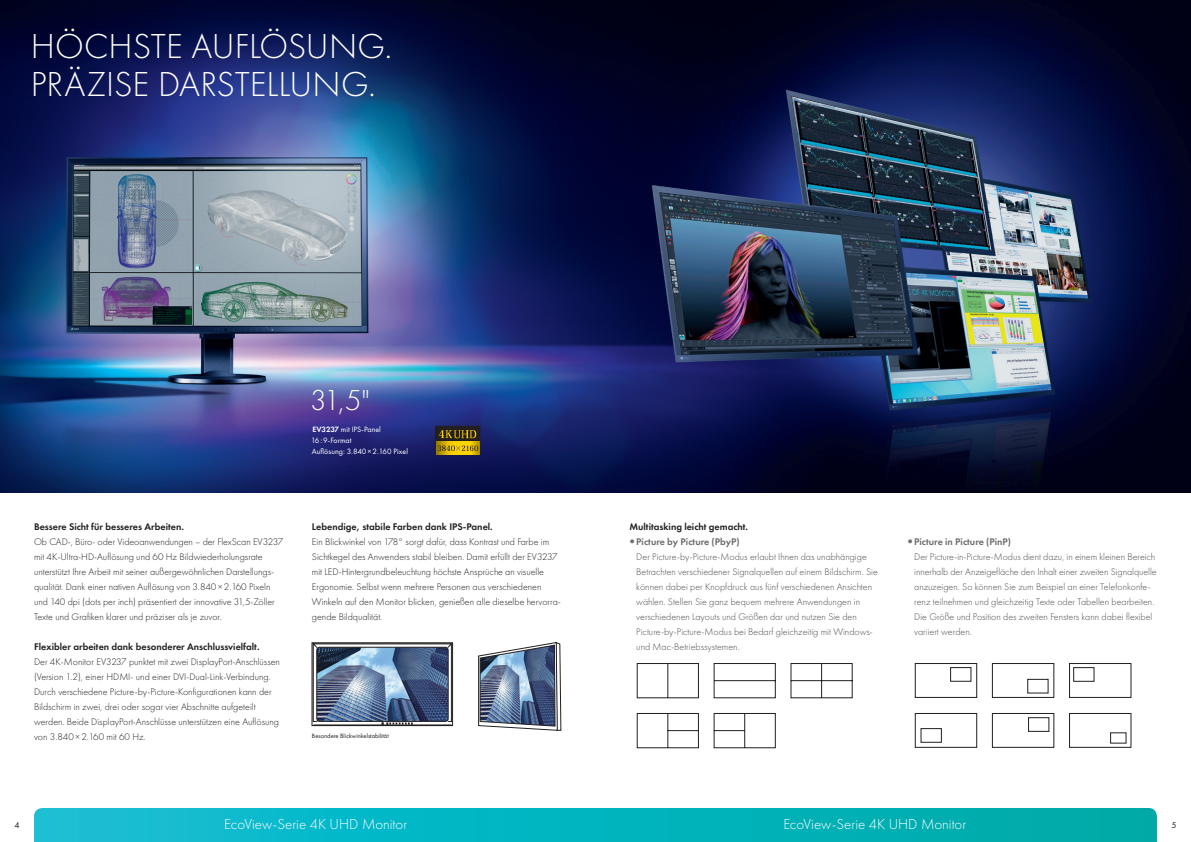
<style>
.page{position:relative;width:1191px;height:842px;background:#fff}
.page>*{position:absolute;margin:0;border:0;box-sizing:border-box;transform-origin:0 0}
.t1{font:300 36px/37.5px "Futura New";color:#fff}
.t2{font:300 30px "Futura New";color:#fff}
.t3{font:300 15px "Futura New";color:#fff}
.t4{font:300 10px/15px "Futura New";color:#231f20}
.t5{font:300 10px/15px "Futura New";color:#4b4c4d}
.t6{font:10px "Futura New Demi";color:#231f20}
.t7{font:10px "Futura New Demi";color:#6c6d70}
.t8{font:9px "Futura New";color:#231f20}
.t9{font:8px/11px "Futura New";color:#fff}
.t10{font:6.5px "Futura New";color:#231f20}
.s1{font-family:"Futura New Demi"}
</style>
<div class="page">
<img style="left:0;top:0;width:1191px;height:492px">
<svg style="left:637px;top:663px;width:61px;height:35px"></svg>
<svg style="left:714px;top:663px;width:61px;height:35px"></svg>
<svg style="left:637px;top:713px;width:62px;height:35px"></svg>
<svg style="left:713px;top:713px;width:62px;height:35px"></svg>
<svg style="left:790px;top:663px;width:62px;height:35px"></svg>
<div style="left:992px;top:713px;width:62px;height:34px;border:1px solid #231f20"></div>
<div style="left:1069px;top:713px;width:62px;height:34px;border:1px solid #231f20"></div>
<div style="left:915px;top:663px;width:61px;height:34px;border:1px solid #231f20"></div>
<div style="left:950px;top:667px;width:21px;height:14px;border:1px solid #231f20"></div>
<div style="left:992px;top:663px;width:62px;height:34px;border:1px solid #231f20"></div>
<div style="left:1027px;top:679px;width:21px;height:14px;border:1px solid #231f20"></div>
<div style="left:1069px;top:663px;width:62px;height:34px;border:1px solid #231f20"></div>
<div style="left:1073px;top:667px;width:21px;height:14px;border:1px solid #231f20"></div>
<div style="left:915px;top:713px;width:61px;height:34px;border:1px solid #231f20"></div>
<div style="left:921px;top:728px;width:20px;height:14px;border:1px solid #231f20"></div>
<img style="left:478px;top:642px;width:83px;height:88px">
<img style="left:312px;top:642px;width:141px;height:84px">
<svg style="left:437px;top:428px;width:41px;height:14px"></svg>
<div style="left:435px;top:426px;width:45px;height:29px;border:1px solid #231f20"></div>
<svg style="left:438px;top:430px;width:38px;height:8px"></svg>
<svg style="left:436px;top:442px;width:43px;height:12px"></svg>
<svg style="left:437px;top:445px;width:41px;height:6px"></svg>
<svg style="left:34px;top:808px;width:1123px;height:34px;background:#05b4be"></svg>
<h1 class="t1" style="left:31px;top:28px;width:363px">HÖCHSTE AUFLÖSUNG.<br>PRÄZISE DARSTELLUNG.</h1>
<p class="t6" style="left:34px;top:520px;width:151px">Bessere Sicht für besseres Arbeiten.</p>
<p class="t4" style="left:34px;top:534px;width:251px">Ob CAD-, Büro- oder Videoanwendungen – der FlexScan EV3237 mit 4K-Ultra-HD-Auflösung und 60 Hz Bildwiederholungsrate unterstützt Ihre Arbeit mit seiner außergewöhnlichen Darstellungs&shy;qualität. Dank einer nativen Auflösung von 3.840×2.160 Pixeln und 140 dpi (dots per inch) präsentiert der innovative 31,5-Zöller Texte und Grafiken klarer und präziser als je zuvor.</p>
<p class="t6" style="left:34px;top:641px;width:227px">Flexibler arbeiten dank besonderer Anschlussvielfalt.</p>
<p class="t4" style="left:34px;top:654px;width:247px">Der 4K-Monitor EV3237 punktet mit zwei DisplayPort-Anschlüssen (Version 1.2), einer HDMI- und einer DVI-Dual-Link-Verbindung.<br>Durch verschiedene Picture-by-Picture-Konfigurationen kann der Bildschirm in zwei, drei oder sogar vier Abschnitte aufgeteilt werden. Beide DisplayPort-Anschlüsse unterstützen eine Auflösung von 3.840×2.160 mit 60 Hz.</p>
<h2 class="t2" style="left:310px;top:383px;width:61px">31,5"</h2>
<p class="t9" style="left:311px;top:424px;width:98px"><span class="s1">EV3237</span> mit IPS-Panel<br>16:9-Format<br>Auflösung: 3.840×2.160 Pixel</p>
<p class="t6" style="left:312px;top:520px;width:182px">Lebendige, stabile Farben dank IPS-Panel.</p>
<p class="t4" style="left:312px;top:534px;width:250px">Ein Blickwinkel von 178° sorgt dafür, dass Kontrast und Farbe im Sichtkegel des Anwenders stabil bleiben. Damit erfüllt der EV3237 mit LED-Hintergrundbeleuchtung höchste Ansprüche an visuelle Ergonomie. Selbst wenn mehrere Personen aus verschiedenen Winkeln auf den Monitor blicken, genießen alle dieselbe hervorra&shy;gende Bildqualität.</p>
<p class="t10" style="left:312px;top:731px;width:78px">Besondere Blickwinkelstabilität</p>
<p class="t6" style="left:629px;top:520px;width:120px">Multitasking leicht gemacht.</p>
<p class="t7" style="left:636px;top:535px;width:105px">Picture by Picture (PbyP)</p>
<p class="t5" style="left:636px;top:549px;width:243px">Der Picture-by-Picture-Modus erlaubt Ihnen das unabhängige Betrachten verschiedener Signalquellen auf einem Bildschirm. Sie können dabei per Knopfdruck aus fünf verschiedenen Ansichten wählen. Stellen Sie ganz bequem mehrere Anwendungen in verschiedenen Layouts und Größen dar und nutzen Sie den Picture-by-Picture-Modus bei Bedarf gleichzeitig mit Windows&shy;und Mac-Betriebssystemen.</p>
<p class="t7" style="left:914px;top:535px;width:98px">Picture in Picture (PinP)</p>
<p class="t5" style="left:914px;top:549px;width:244px">Der Picture-in-Picture-Modus dient dazu, in einem kleinen Bereich innerhalb der Anzeigefläche den Inhalt einer zweiten Signalquelle anzuzeigen. So können Sie zum Beispiel an einer Telefonkonfe&shy;renz teilnehmen und gleichzeitig Texte oder Tabellen bearbeiten.<br>Die Größe und Position des zweiten Fensters kann dabei flexibel variiert werden.</p>
<h3 class="t3" style="left:224px;top:815px;width:184px">EcoView-Serie 4K UHD Monitor</h3>
<h3 class="t3" style="left:783px;top:815px;width:184px">EcoView-Serie 4K UHD Monitor</h3>
<p class="t8" style="left:14px;top:820px;width:7px">4</p>
<p class="t8" style="left:1171px;top:820px;width:7px">5</p>
</div>
